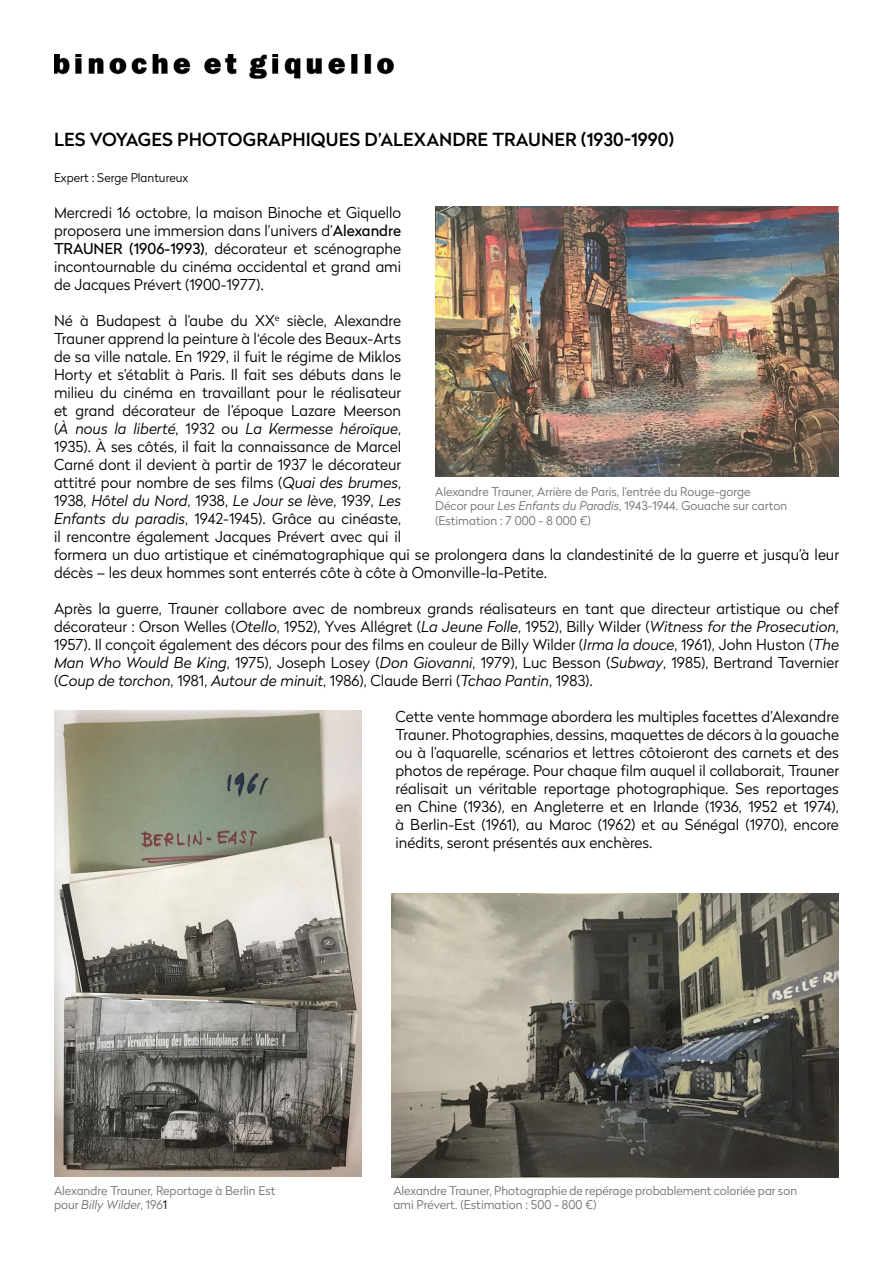
<style>
.page{position:relative;width:893px;height:1263px;background:#fff}
.page>*{position:absolute;margin:0;border:0;box-sizing:border-box;transform-origin:0 0}
.t1{font:500 18px "Radikal";letter-spacing:.005em;color:#000}
.t2{font:300 15px/18px "Radikal";color:#000;text-align:justify}
.t3{font:300 12px/14.4px "Radikal";color:#706f6f}
.t4{font:300 12px "Radikal";color:#000}
.s1{font-weight:400}
.s2{font-style:italic}
.s3{color:#000}
</style>
<div class="page">
<img style="left:54px;top:54px;width:339px;height:24px">
<img style="left:435px;top:206px;width:404px;height:270px">
<img style="left:54px;top:710px;width:307px;height:467px">
<img style="left:391px;top:893px;width:448px;height:285px">
<p class="t1" style="left:54px;top:126px;width:622px">LES VOYAGES PHOTOGRAPHIQUES D’ALEXANDRE TRAUNER (1930-1990)</p>
<p class="t4" style="left:54px;top:169px;width:136px">Expert : Serge Plantureux</p>
<p class="t2" style="left:54px;top:202px;width:349px">Mercredi 16 octobre, la maison Binoche et Giquello proposera une immersion dans l’univers d’<span class="s1">Alexandre TRAUNER (1906-1993)</span>, décorateur et scénographe incontournable du cinéma occidental et grand ami de Jacques Prévert (1900-1977).</p>
<p class="t2" style="left:54px;top:310px;width:786px;text-align:left">Né à Budapest à l’aube du XX<sup>e</sup> siècle, Alexandre<br>Trauner apprend la peinture à l‘école des Beaux-Arts<br>de sa ville natale. En 1929, il fuit le régime de Miklos<br>Horty et s’établit à Paris. Il fait ses débuts dans le<br>milieu du cinéma en travaillant pour le réalisateur<br>et grand décorateur de l’époque Lazare Meerson<br>(<span class="s2">À nous la liberté</span>, 1932 ou <span class="s2">La Kermesse héroïque</span>,<br>1935). À ses côtés, il fait la connaissance de Marcel<br>Carné dont il devient à partir de 1937 le décorateur<br>attitré pour nombre de ses films (<span class="s2">Quai des brumes</span>,<br>1938, <span class="s2">Hôtel du Nord</span>, 1938, <span class="s2">Le Jour se lève</span>, 1939, <span class="s2">Les<br>Enfants du paradis</span>, 1942-1945). Grâce au cinéaste,<br>il rencontre également Jacques Prévert avec qui il<br>formera un duo artistique et cinématographique qui se prolongera dans la clandestinité de la guerre et jusqu’à leur décès – les deux hommes sont enterrés côte à côte à Omonville-la-Petite.</p>
<p class="t2" style="left:54px;top:598px;width:786px">Après la guerre, Trauner collabore avec de nombreux grands réalisateurs en tant que directeur artistique ou chef décorateur : Orson Welles (<span class="s2">Otello</span>, 1952), Yves Allégret (<span class="s2">La Jeune Folle</span>, 1952), Billy Wilder (<span class="s2">Witness for the Prosecution</span>, 1957). Il conçoit également des décors pour des films en couleur de Billy Wilder (<span class="s2">Irma la douce</span>, 1961), John Huston (<span class="s2">The Man Who Would Be King</span>, 1975), Joseph Losey (<span class="s2">Don Giovanni</span>, 1979), Luc Besson (<span class="s2">Subway</span>, 1985), Bertrand Tavernier (<span class="s2">Coup de torchon</span>, 1981, <span class="s2">Autour de minuit</span>, 1986), Claude Berri (<span class="s2">Tchao Pantin</span>, 1983).</p>
<p class="t2" style="left:395px;top:706px;width:445px">Cette vente hommage abordera les multiples facettes d’Alexandre Trauner. Photographies, dessins, maquettes de décors à la gouache ou à l’aquarelle, scénarios et lettres côtoieront des carnets et des photos de repérage. Pour chaque film auquel il collaborait, Trauner réalisait un véritable reportage photographique. Ses reportages en Chine (1936), en Angleterre et en Irlande (1936, 1952 et 1974), à Berlin-Est (1961), au Maroc (1962) et au Sénégal (1970), encore inédits, seront présentés aux enchères.</p>
<p class="t3" style="left:435px;top:484px;width:353px">Alexandre Trauner, Arrière de Paris, l’entrée du Rouge-gorge<br>Décor pour <span class="s2">Les Enfants du Paradis</span>, 1943-1944. Gouache sur carton (Estimation : 7 000 - 8 000 €)</p>
<p class="t3" style="left:54px;top:1182px;width:223px">Alexandre Trauner, Reportage à Berlin Est pour <span class="s2">Billy Wilder</span>, 196<span class="s3">1</span></p>
<p class="t3" style="left:393px;top:1182px;width:405px">Alexandre Trauner, Photographie de repérage probablement coloriée par son ami Prévert. (Estimation : 500 - 800 €)</p>
</div>
